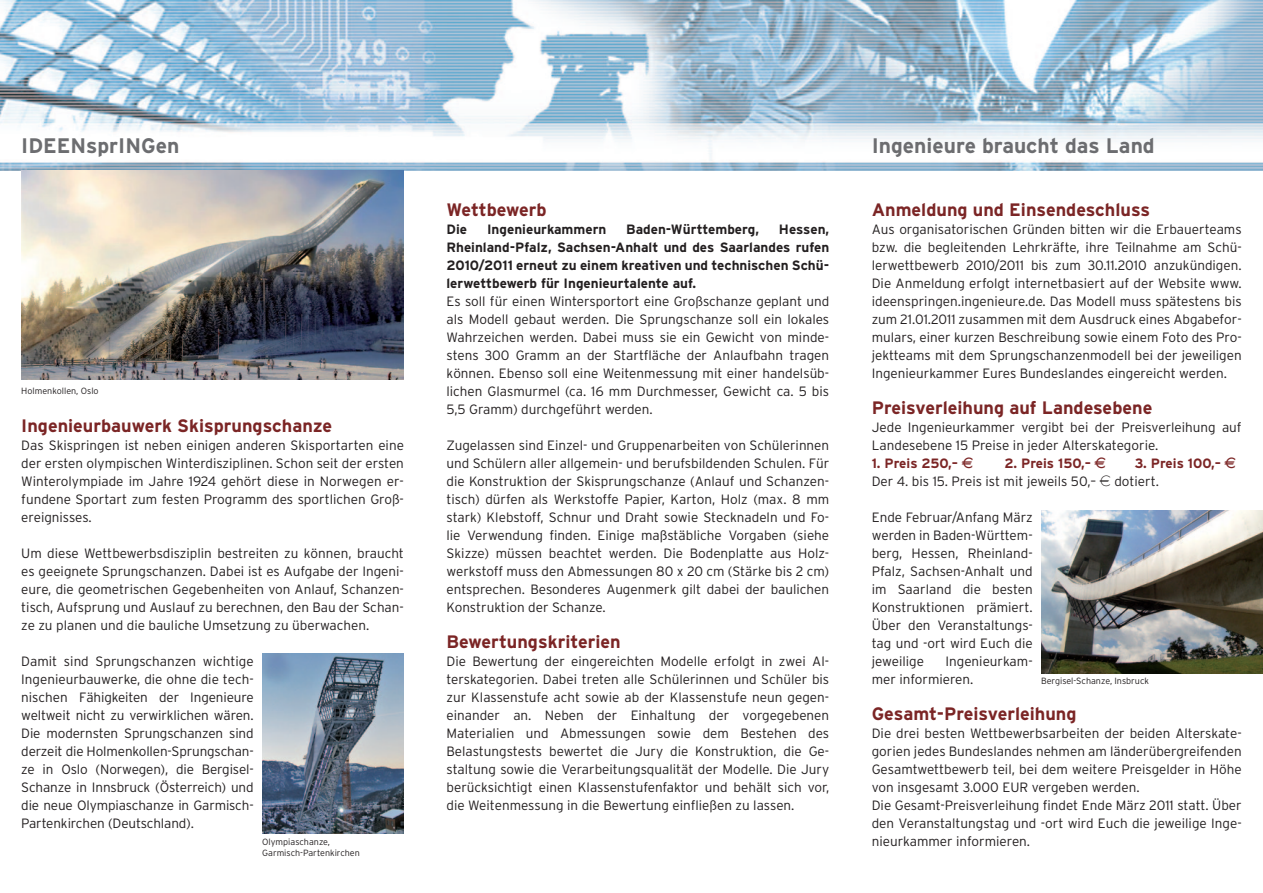
<style>
.page{position:relative;width:1263px;height:893px;background:#fff}
.page>*{position:absolute;margin:0;border:0;box-sizing:border-box;transform-origin:0 0}
.t1{font:700 21px "Interstate";color:#6c6d70}
.t2{font:700 18px "Interstate";color:#7b2525}
.t3{font:300 13.5px/18px "Interstate";color:#231f20;text-align:justify}
.t4{font:700 13.5px/18px "Interstate";color:#231f20;text-align:justify}
.t5{font:700 13.5px "Interstate";color:#7b2525}
.t6{font:300 9px "Interstate";color:#231f20}
.s1{font-family:"Eurofont";font-weight:400}
</style>
<div class="page">
<img style="left:0;top:0;width:1263px;height:170px">
<img style="left:262px;top:653px;width:142px;height:180px">
<img style="left:21px;top:170px;width:383px;height:209px">
<img style="left:1041px;top:511px;width:222px;height:162px">
<p class="t1" style="left:21px;top:134px;width:160px">IDEENsprINGen</p>
<p class="t1" style="left:872px;top:134px;width:284px">Ingenieure braucht das Land</p>
<p class="t6" style="left:21px;top:386px;width:79px">Holmenkollen, Oslo</p>
<p class="t2" style="left:21px;top:416px;width:312px">Ingenieurbauwerk Skisprungschanze</p>
<p class="t3" style="left:21px;top:436px;width:384px">Das Skispringen ist neben einigen anderen Skisportarten eine der ersten olympischen Winterdisziplinen. Schon seit der ersten Winterolympiade im Jahre 1924 gehört diese in Norwegen er&shy;fundene Sportart zum festen Programm des sportlichen Groß&shy;ereignisses.</p>
<p class="t3" style="left:21px;top:544px;width:384px">Um diese Wettbewerbsdisziplin bestreiten zu können, braucht es geeignete Sprungschanzen. Dabei ist es Aufgabe der Ingeni&shy;eure, die geometrischen Gegebenheiten von Anlauf, Schanzen&shy;tisch, Aufsprung und Auslauf zu berechnen, den Bau der Schan&shy;ze zu planen und die bauliche Umsetzung zu überwachen.</p>
<p class="t3" style="left:21px;top:652px;width:234px">Damit sind Sprungschanzen wichtige Ingenieurbauwerke, die ohne die tech&shy;nischen Fähigkeiten der Ingenieure weltweit nicht zu verwirklichen wären.<br>Die modernsten Sprungschanzen sind derzeit die Holmenkollen-Sprungschan&shy;ze in Oslo (Norwegen), die Bergisel-Schanze in Innsbruck (Österreich) und die neue Olympiaschanze in Garmisch-Partenkirchen (Deutschland).</p>
<p class="t6" style="left:262px;top:837px;width:69px">Olympiaschanze,</p>
<p class="t6" style="left:262px;top:847px;width:99px">Garmisch-Partenkirchen</p>
<p class="t2" style="left:446px;top:200px;width:102px">Wettbewerb</p>
<p class="t4" style="left:446px;top:220px;width:22px">Die</p>
<p class="t4" style="left:487px;top:220px;width:121px">Ingenieurkammern</p>
<p class="t4" style="left:626px;top:220px;width:134px">Baden-Württemberg,</p>
<p class="t4" style="left:446px;top:220px;width:384px;text-indent:332px">Hessen, Rheinland-Pfalz, Sachsen-Anhalt und des Saarlandes rufen 2010/2011 erneut zu einem kreativen und technischen Schü&shy;lerwettbewerb für Ingenieurtalente auf.</p>
<p class="t3" style="left:446px;top:292px;width:384px">Es soll für einen Wintersportort eine Großschanze geplant und als Modell gebaut werden. Die Sprungschanze soll ein lokales Wahrzeichen werden. Dabei muss sie ein Gewicht von minde&shy;stens 300 Gramm an der Startfläche der Anlaufbahn tragen können. Ebenso soll eine Weitenmessung mit einer handelsüb&shy;lichen Glasmurmel (ca. 16 mm Durchmesser, Gewicht ca. 5 bis 5,5 Gramm) durchgeführt werden.</p>
<p class="t3" style="left:446px;top:436px;width:384px">Zugelassen sind Einzel- und Gruppenarbeiten von Schülerinnen und Schülern aller allgemein- und berufsbildenden Schulen. Für die Konstruktion der Skisprungschanze (Anlauf und Schanzen&shy;tisch) dürfen als Werkstoffe Papier, Karton, Holz (max. 8 mm stark) Klebstoff, Schnur und Draht sowie Stecknadeln und Fo&shy;lie Verwendung finden. Einige maßstäbliche Vorgaben (siehe Skizze) müssen beachtet werden. Die Bodenplatte aus Holz&shy;werkstoff muss den Abmessungen 80 x 20 cm (Stärke bis 2 cm) entsprechen. Besonderes Augenmerk gilt dabei der baulichen Konstruktion der Schanze.</p>
<p class="t2" style="left:446px;top:632px;width:176px">Bewertungskriterien</p>
<p class="t3" style="left:446px;top:652px;width:384px">Die Bewertung der eingereichten Modelle erfolgt in zwei Al&shy;terskategorien. Dabei treten alle Schülerinnen und Schüler bis zur Klassenstufe acht sowie ab der Klassenstufe neun gegen&shy;einander an. Neben der Einhaltung der vorgegebenen Materialien und Abmessungen sowie dem Bestehen des Belastungstests bewertet die Jury die Konstruktion, die Ge&shy;staltung sowie die Verarbeitungsqualität der Modelle. Die Jury berücksichtigt einen Klassenstufenfaktor und behält sich vor, die Weitenmessung in die Bewertung einfließen zu lassen.</p>
<p class="t2" style="left:872px;top:200px;width:280px">Anmeldung und Einsendeschluss</p>
<p class="t3" style="left:872px;top:220px;width:371px">Aus organisatorischen Gründen bitten wir die Erbauerteams bzw. die begleitenden Lehrkräfte, ihre Teilnahme am Schü&shy;lerwettbewerb 2010/2011 bis zum 30.11.2010 anzukündigen.<br>Die Anmeldung erfolgt internetbasiert auf der Website www. ideenspringen.ingenieure.de. Das Modell muss spätestens bis zum 21.01.2011 zusammen mit dem Ausdruck eines Abgabefor&shy;mulars, einer kurzen Beschreibung sowie einem Foto des Pro&shy;jektteams mit dem Sprungschanzenmodell bei der jeweiligen Ingenieurkammer Eures Bundeslandes eingereicht werden.</p>
<p class="t2" style="left:872px;top:398px;width:282px">Preisverleihung auf Landesebene</p>
<p class="t3" style="left:872px;top:418px;width:371px">Jede Ingenieurkammer vergibt bei der Preisverleihung auf<br>Landesebene 15 Preise in jeder Alterskategorie.</p>
<p class="t5" style="left:872px;top:456px;width:104px">1. Preis 250,– <span class="s1">G</span></p>
<p class="t5" style="left:1004px;top:456px;width:104px">2. Preis 150,– <span class="s1">G</span></p>
<p class="t5" style="left:1135px;top:456px;width:103px">3. Preis 100,– <span class="s1">G</span></p>
<p class="t3" style="left:872px;top:472px;width:289px">Der 4. bis 15. Preis ist mit jeweils 50,– <span class="s1">e</span> dotiert.</p>
<p class="t3" style="left:872px;top:508px;width:162px">Ende Februar/Anfang März werden in Baden-Württem&shy;berg, Hessen, Rheinland-Pfalz, Sachsen-Anhalt und im Saarland die besten Konstruktionen prämiert.<br>Über den Veranstaltungs&shy;tag und -ort wird Euch die jeweilige</p>
<p class="t3" style="left:872px;top:652px;width:162px;text-indent:74px">Ingenieurkam&shy;mer informieren.</p>
<p class="t2" style="left:872px;top:704px;width:206px">Gesamt-Preisverleihung</p>
<p class="t3" style="left:872px;top:724px;width:371px">Die drei besten Wettbewerbsarbeiten der beiden Alterskate&shy;gorien jedes Bundeslandes nehmen am länderübergreifenden Gesamtwettbewerb teil, bei dem weitere Preisgelder in Höhe von insgesamt 3.000 EUR vergeben werden.</p>
<p class="t3" style="left:872px;top:796px;width:371px">Die Gesamt-Preisverleihung findet Ende März 2011 statt. Über den Veranstaltungstag und -ort wird Euch die jeweilige Inge&shy;nieurkammer informieren.</p>
<p class="t6" style="left:1041px;top:676px;width:109px">Bergisel-Schanze, Insbruck</p>
</div>
